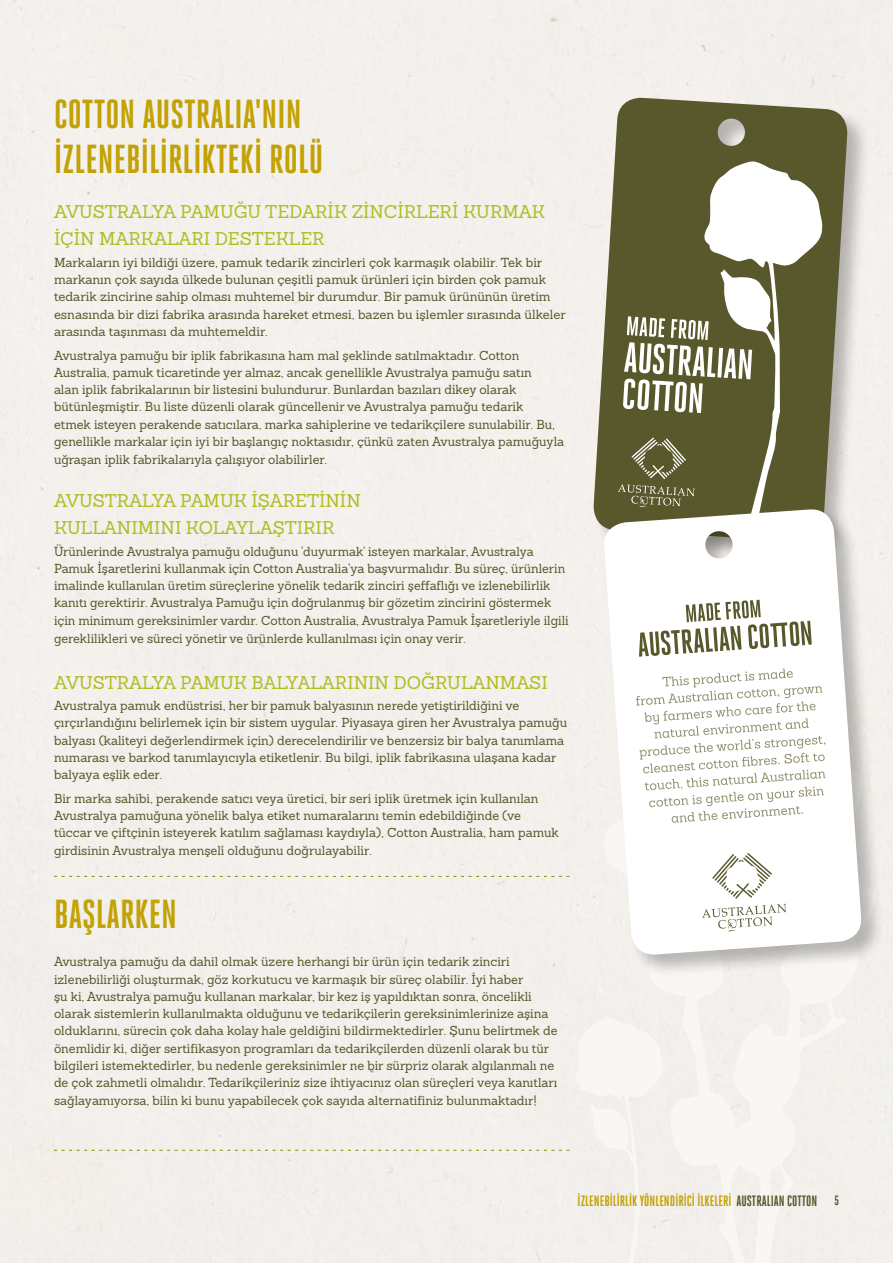
<style>
.page{position:relative;width:893px;height:1263px;background:#f4f0ec}
.page>*{position:absolute;margin:0;border:0;box-sizing:border-box;transform-origin:0 0}
.t1{font:700 40.5px/45px "Heroic Condensed";color:#c2a204}
.t2{font:18px/27px "Sanchez";color:#afbc22}
.t3{font:700 15px "Heroic Condensed";color:#c2a204}
.t4{font:12.75px/17.4px "Sanchez";color:#57562a}
.s1{color:#57562a}
.s2{font-size:13.5px;color:#57562a}
</style>
<div class="page">
<svg style="left:54px;top:876px;width:515px;height:1px"></svg>
<svg style="left:54px;top:1150px;width:515px;height:1px"></svg>
<div style="left:603px;top:508px;width:282px;height:470px;background:#000;opacity:.26"></div>
<svg style="left:593px;top:98px;width:270px;height:858px;background:#bebdad"></svg>
<h1 class="t1" style="left:54px;top:92px;width:271px">COTTON AUSTRALIA'NIN<br>İZLENEBILIRLIKTEKI ROLÜ</h1>
<h2 class="t2" style="left:54px;top:198px;width:493px">AVUSTRALYA PAMUĞU TEDARIK ZINCIRLERI KURMAK<br>IÇIN MARKALARI DESTEKLER</h2>
<p class="t4" style="left:54px;top:254px;width:513px">Markaların iyi bildiği üzere, pamuk tedarik zincirleri çok karmaşık olabilir. Tek bir markanın çok sayıda ülkede bulunan çeşitli pamuk ürünleri için birden çok pamuk tedarik zincirine sahip olması muhtemel bir durumdur. Bir pamuk ürününün üretim esnasında bir dizi fabrika arasında hareket etmesi, bazen bu işlemler sırasında ülkeler arasında taşınması da muhtemeldir.</p>
<p class="t4" style="left:54px;top:346px;width:512px">Avustralya pamuğu bir iplik fabrikasına ham mal şeklinde satılmaktadır. Cotton Australia, pamuk ticaretinde yer almaz, ancak genellikle Avustralya pamuğu satın<br>alan iplik fabrikalarının bir listesini bulundurur. Bunlardan bazıları dikey olarak bütünleşmiştir. Bu liste düzenli olarak güncellenir ve Avustralya pamuğu tedarik<br>etmek isteyen perakende satıcılara, marka sahiplerine ve tedarikçilere sunulabilir. Bu, genellikle markalar için iyi bir başlangıç noktasıdır, çünkü zaten Avustralya pamuğuyla uğraşan iplik fabrikalarıyla çalışıyor olabilirler.</p>
<h2 class="t2" style="left:54px;top:487px;width:308px">AVUSTRALYA PAMUK İŞARETININ<br>KULLANIMINI KOLAYLAŞTIRIR</h2>
<p class="t4" style="left:54px;top:542px;width:516px">Ürünlerinde Avustralya pamuğu olduğunu 'duyurmak' isteyen markalar, Avustralya Pamuk İşaretlerini kullanmak için Cotton Australia'ya başvurmalıdır. Bu süreç, ürünlerin imalinde kullanılan üretim süreçlerine yönelik tedarik zinciri şeffaflığı ve izlenebilirlik kanıtı gerektirir. Avustralya Pamuğu için doğrulanmış bir gözetim zincirini göstermek için minimum gereksinimler vardır. Cotton Australia, Avustralya Pamuk İşaretleriyle ilgili gereklilikleri ve süreci yönetir ve ürünlerde kullanılması için onay verir.</p>
<h2 class="t2" style="left:54px;top:669px;width:495px">AVUSTRALYA PAMUK BALYALARININ DOĞRULANMASI</h2>
<p class="t4" style="left:54px;top:697px;width:515px">Avustralya pamuk endüstrisi, her bir pamuk balyasının nerede yetiştirildiğini ve çırçırlandığını belirlemek için bir sistem uygular. Piyasaya giren her Avustralya pamuğu balyası (kaliteyi değerlendirmek için) derecelendirilir ve benzersiz bir balya tanımlama numarası ve barkod tanımlayıcıyla etiketlenir. Bu bilgi, iplik fabrikasına ulaşana kadar balyaya eşlik eder.</p>
<p class="t4" style="left:54px;top:789px;width:506px">Bir marka sahibi, perakende satıcı veya üretici, bir seri iplik üretmek için kullanılan Avustralya pamuğuna yönelik balya etiket numaralarını temin edebildiğinde (ve tüccar ve çiftçinin isteyerek katılım sağlaması kaydıyla), Cotton Australia, ham pamuk girdisinin Avustralya menşeli olduğunu doğrulayabilir.</p>
<h1 class="t1" style="left:54px;top:891px;width:125px">BAŞLARKEN</h1>
<p class="t4" style="left:54px;top:953px;width:505px">Avustralya pamuğu da dahil olmak üzere herhangi bir ürün için tedarik zinciri izlenebilirliği oluşturmak, göz korkutucu ve karmaşık bir süreç olabilir. İyi haber<br>şu ki, Avustralya pamuğu kullanan markalar, bir kez iş yapıldıktan sonra, öncelikli olarak sistemlerin kullanılmakta olduğunu ve tedarikçilerin gereksinimlerinize aşina olduklarını, sürecin çok daha kolay hale geldiğini bildirmektedirler. Şunu belirtmek de önemlidir ki, diğer sertifikasyon programları da tedarikçilerden düzenli olarak bu tür bilgileri istemektedirler, bu nedenle gereksinimler ne bir sürpriz olarak algılanmalı ne de çok zahmetli olmalıdır. Tedarikçileriniz size ihtiyacınız olan süreçleri veya kanıtları sağlayamıyorsa, bilin ki bunu yapabilecek çok sayıda alternatifiniz bulunmaktadır!</p>
<p class="t3" style="left:578px;top:1193px;width:263px">İZLENEBILIRLIK YÖNLENDIRICI İLKELERI <span class="s1">AUSTRALIAN COTTON</span> <span class="s2">5</span></p>
</div>
